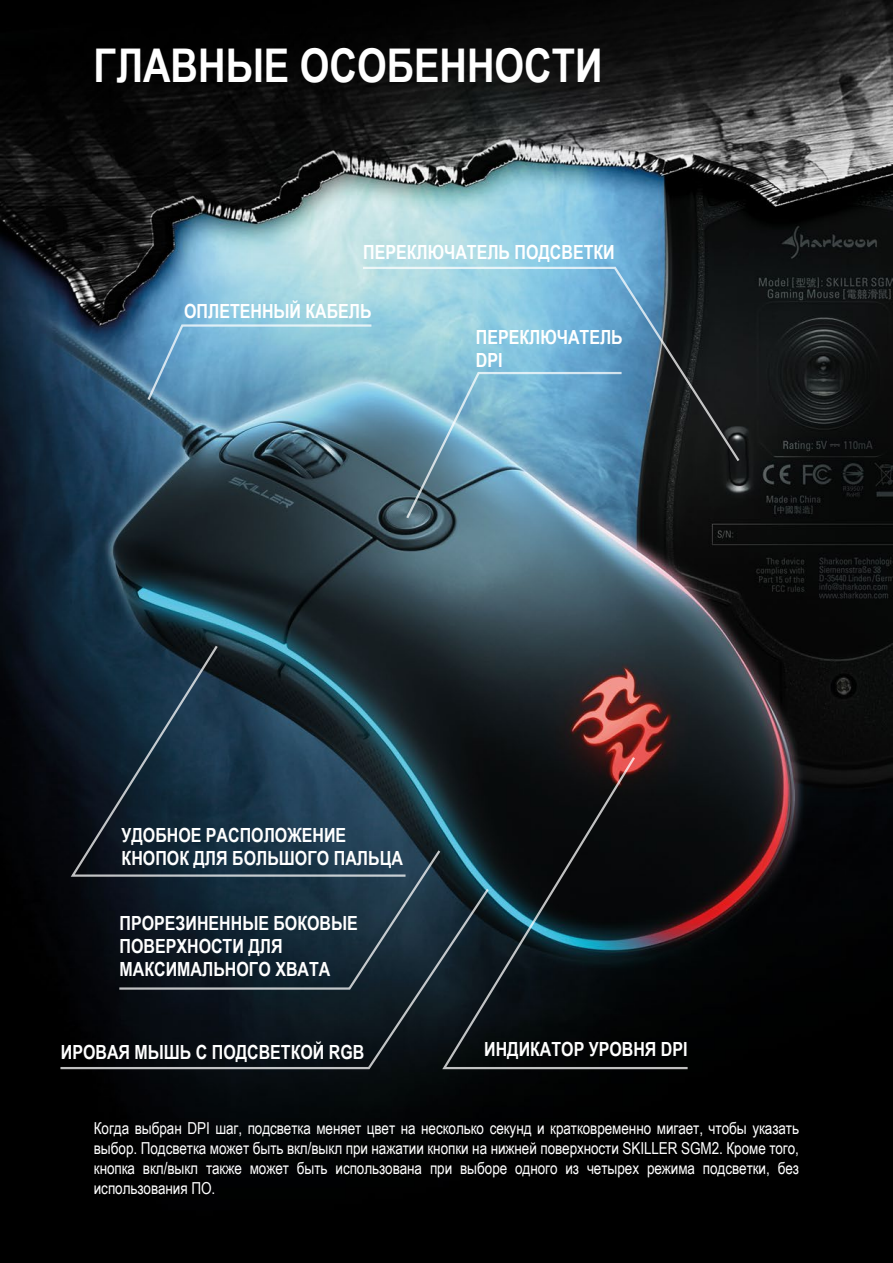
<style>
.page{position:relative;width:893px;height:1263px;background:#fff}
.page>*{position:absolute;margin:0;border:0;box-sizing:border-box;transform-origin:0 0}
.t1{font:700 46.5px "Arial Narrow";color:#fff}
.t2{font:700 19.5px/23.4px "Arial Narrow";color:#fff}
.t3{font:16.5px/19.8px "Arial Narrow";letter-spacing:-.005em;color:#fff;text-align:justify}
</style>
<div class="page">
<img style="left:0;top:0;width:893px;height:1263px">
<svg style="left:71px;top:646px;width:334px;height:231px;background:#1a3242"></svg>
<svg style="left:442px;top:757px;width:246px;height:312px;background:#0f1619"></svg>
<svg style="left:119px;top:850px;width:321px;height:39px;background:#223949"></svg>
<svg style="left:60px;top:889px;width:429px;height:180px;background:#121d26"></svg>
<svg style="left:147px;top:324px;width:216px;height:76px;background:#77b0cd"></svg>
<svg style="left:406px;top:461px;width:216px;height:57px;background:#628da5"></svg>
<svg style="left:363px;top:267px;width:376px;height:194px;background:#6693a8"></svg>
<h1 class="t1" style="left:93px;top:31px;width:511px">ГЛАВНЫЕ ОСОБЕННОСТИ</h1>
<p class="t2" style="left:363px;top:240px;width:253px">ПЕРЕКЛЮЧАТЕЛЬ ПОДСВЕТКИ</p>
<p class="t2" style="left:184px;top:299px;width:189px">ОПЛЕТЕННЫЙ КАБЕЛЬ</p>
<p class="t2" style="left:476px;top:324px;width:148px">ПЕРЕКЛЮЧАТЕЛЬ<br>DPI</p>
<p class="t2" style="left:122px;top:822px;width:283px">УДОБНОЕ РАСПОЛОЖЕНИЕ<br>КНОПОК ДЛЯ БОЛЬШОГО ПАЛЬЦА</p>
<p class="t2" style="left:120px;top:910px;width:240px">ПРОРЕЗИНЕННЫЕ БОКОВЫЕ<br>ПОВЕРХНОСТИ ДЛЯ<br>МАКСИМАЛЬНОГО ХВАТА</p>
<p class="t2" style="left:61px;top:1039px;width:305px">ИРОВАЯ МЫШЬ С ПОДСВЕТКОЙ RGB</p>
<p class="t2" style="left:484px;top:1036px;width:205px">ИНДИКАТОР УРОВНЯ DPI</p>
<p class="t3" style="left:94px;top:1118px;width:707px">Когда выбран DPI шаг, подсветка меняет цвет на несколько секунд и кратковременно мигает, чтобы указать выбор. Подсветка может быть вкл/выкл при нажатии кнопки на нижней поверхности SKILLER SGM2. Кроме того, кнопка вкл/выкл также может быть использована при выборе одного из четырех режима подсветки, без использования ПО.</p>
</div>
